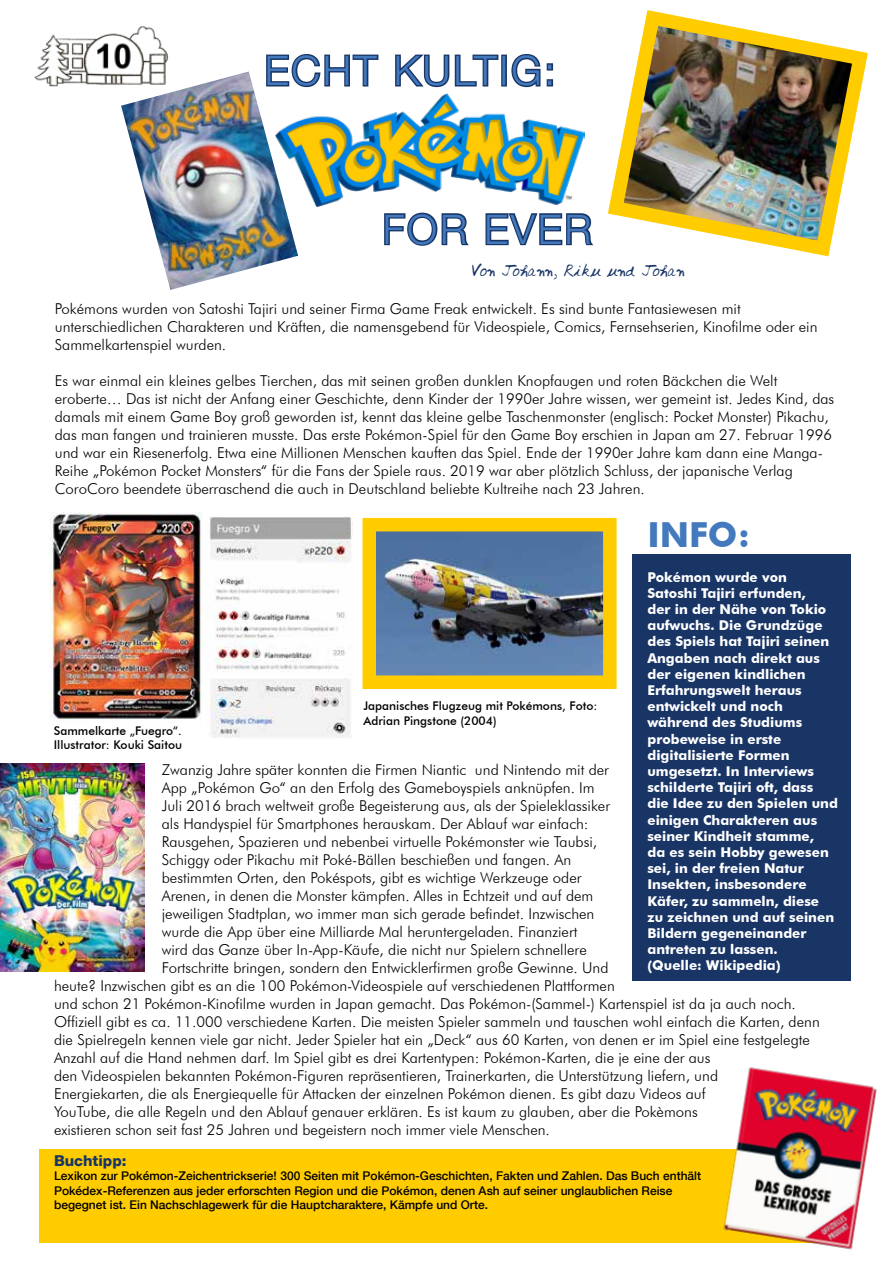
<style>
.page{position:relative;width:893px;height:1263px;background:#fff}
.page>*{position:absolute;margin:0;border:0;box-sizing:border-box;transform-origin:0 0}
.t1{font:300 40.5px "Helvetica Neue LT Com";letter-spacing:.07em;color:#4379bd}
.t2{font:700 34.5px "Futura BT";color:#4379bd}
.t3{font:18.75px "Arrons Hand";color:#193566}
.t4{font:300 15px/18px "Futura BT";color:#000}
.t5{font:800 15px "Helvetica Neue LT Com";color:#193566}
.t6{font:700 13.5px/16.2px "Futura BT";color:#fff}
.t7{font:500 12px/14.4px "Helvetica Neue LT Com";color:#000}
.t8{font:500 12px/14.4px "Futura BT";color:#000}
</style>
<div class="page">
<div style="left:39px;top:1149px;width:790px;height:94px;background:#fc0"></div>
<img style="left:35px;top:26px;width:133px;height:60px">
<img style="left:298px;top:93px;width:287px;height:114px">
<img style="left:121px;top:71px;width:177px;height:219px">
<img style="left:608px;top:10px;width:260px;height:247px">
<img style="left:50px;top:512px;width:152px;height:208px">
<img style="left:206px;top:517px;width:146px;height:221px">
<img style="left:0;top:764px;width:145px;height:207px">
<img style="left:377px;top:533px;width:225px;height:141px">
<div style="left:362px;top:518px;width:255px;height:171px;border:14px solid #fc0"></div>
<img style="left:723px;top:1067px;width:154px;height:183px">
<svg style="left:265px;top:54px;width:114px;height:35px"></svg>
<svg style="left:395px;top:54px;width:104px;height:34px"></svg>
<div style="left:501px;top:55px;width:6px;height:31px;border:3px solid #193566"></div>
<svg style="left:511px;top:54px;width:30px;height:34px"></svg>
<div style="left:547px;top:79px;width:6px;height:7px;border:3px solid #193566"></div>
<div style="left:547px;top:63px;width:6px;height:8px;border:3px solid #193566"></div>
<svg style="left:384px;top:212px;width:85px;height:34px"></svg>
<svg style="left:485px;top:213px;width:108px;height:33px"></svg>
<div style="left:633px;top:554px;width:218px;height:427px;background:#193566"></div>
<h1 class="t1" style="left:265px;top:46px;width:292px">ECHT KULTIG:</h1>
<h1 class="t1" style="left:383px;top:204px;width:210px">FOR EVER</h1>
<p class="t3" style="left:471px;top:253px;width:215px">Von Johann, Riku und Johan</p>
<p class="t4" style="left:55px;top:300px;width:764px">Pokémons wurden von Satoshi Tajiri und seiner Firma Game Freak entwickelt. Es sind bunte Fantasiewesen mit unterschiedlichen Charakteren und Kräften, die namensgebend für Videospiele, Comics, Fernsehserien, Kinofilme oder ein<br>Sammelkartenspiel wurden.</p>
<p class="t4" style="left:55px;top:372px;width:781px">Es war einmal ein kleines gelbes Tierchen, das mit seinen großen dunklen Knopfaugen und roten Bäckchen die Welt eroberte… Das ist nicht der Anfang einer Geschichte, denn Kinder der 1990er Jahre wissen, wer gemeint ist. Jedes Kind, das damals mit einem Game Boy groß geworden ist, kennt das kleine gelbe Taschenmonster (englisch: Pocket Monster) Pikachu, das man fangen und trainieren musste. Das erste Pokémon-Spiel für den Game Boy erschien in Japan am 27. Februar 1996 und war ein Riesenerfolg. Etwa eine Millionen Menschen kauften das Spiel. Ende der 1990er Jahre kam dann eine Manga-Reihe „Pokémon Pocket Monsters“ für die Fans der Spiele raus. 2019 war aber plötzlich Schluss, der japanische Verlag CoroCoro beendete überraschend die auch in Deutschland beliebte Kultreihe nach 23 Jahren.</p>
<h2 class="t2" style="left:647px;top:514px;width:104px">INFO:</h2>
<p class="t6" style="left:647px;top:568px;width:192px">Pokémon wurde von<br>Satoshi Tajiri erfunden,<br>der in der Nähe von Tokio aufwuchs. Die Grundzüge des Spiels hat Tajiri seinen<br>Angaben nach direkt aus der eigenen kindlichen<br>Erfahrungswelt heraus entwickelt und noch während des Studiums probeweise in erste digitalisierte Formen umgesetzt. In Interviews schilderte Tajiri oft, dass die Idee zu den Spielen und einigen Charakteren aus seiner Kindheit stamme,<br>da es sein Hobby gewesen sei, in der freien Natur<br>Insekten, insbesondere<br>Käfer, zu sammeln, diese zu zeichnen und auf seinen<br>Bildern gegeneinander antreten zu lassen.<br>(Quelle: Wikipedia)</p>
<p class="t8" style="left:364px;top:699px;width:235px">Japanisches Flugzeug mit Pokémons, Foto:<br>Adrian Pingstone (2004)</p>
<p class="t8" style="left:54px;top:723px;width:130px">Sammelkarte „Fuegro“.<br>Illustrator: Kouki Saitou</p>
<p class="t4" style="left:162px;top:760px;width:449px">Zwanzig Jahre später konnten die Firmen Niantic und Nintendo mit der</p>
<p class="t4" style="left:162px;top:778px;width:434px">App „Pokémon Go“ an den Erfolg des Gameboyspiels anknüpfen. Im</p>
<p class="t4" style="left:162px;top:796px;width:450px">Juli 2016 brach weltweit große Begeisterung aus, als der Spieleklassiker</p>
<p class="t4" style="left:162px;top:814px;width:428px">als Handyspiel für Smartphones herauskam. Der Ablauf war einfach:</p>
<p class="t4" style="left:162px;top:832px;width:437px">Rausgehen, Spazieren und nebenbei virtuelle Pokémonster wie Taubsi,</p>
<p class="t4" style="left:162px;top:850px;width:411px">Schiggy oder Pikachu mit Poké-Bällen beschießen und fangen. An</p>
<p class="t4" style="left:162px;top:868px;width:421px">bestimmten Orten, den Pokéspots, gibt es wichtige Werkzeuge oder</p>
<p class="t4" style="left:162px;top:886px;width:433px">Arenen, in denen die Monster kämpfen. Alles in Echtzeit und auf dem</p>
<p class="t4" style="left:162px;top:904px;width:434px">jeweiligen Stadtplan, wo immer man sich gerade befindet. Inzwischen</p>
<p class="t4" style="left:162px;top:922px;width:417px">wurde die App über eine Milliarde Mal heruntergeladen. Finanziert</p>
<p class="t4" style="left:162px;top:940px;width:426px">wird das Ganze über In-App-Käufe, die nicht nur Spielern schnellere</p>
<p class="t4" style="left:162px;top:958px;width:448px">Fortschritte bringen, sondern den Entwicklerfirmen große Gewinne. Und</p>
<p class="t4" style="left:54px;top:976px;width:562px">heute? Inzwischen gibt es an die 100 Pokémon-Videospiele auf verschiedenen Plattformen</p>
<p class="t4" style="left:54px;top:994px;width:743px">und schon 21 Pokémon-Kinofilme wurden in Japan gemacht. Das Pokémon-(Sammel-) Kartenspiel ist da ja auch noch.</p>
<p class="t4" style="left:54px;top:1012px;width:767px">Offiziell gibt es ca. 11.000 verschiedene Karten. Die meisten Spieler sammeln und tauschen wohl einfach die Karten, denn</p>
<p class="t4" style="left:54px;top:1030px;width:757px">die Spielregeln kennen viele gar nicht. Jeder Spieler hat ein „Deck“ aus 60 Karten, von denen er im Spiel eine festgelegte</p>
<p class="t4" style="left:54px;top:1048px;width:658px">Anzahl auf die Hand nehmen darf. Im Spiel gibt es drei Kartentypen: Pokémon-Karten, die je eine der aus</p>
<p class="t4" style="left:54px;top:1066px;width:666px">den Videospielen bekannten Pokémon-Figuren repräsentieren, Trainerkarten, die Unterstützung liefern, und</p>
<p class="t4" style="left:54px;top:1084px;width:653px">Energiekarten, die als Energiequelle für Attacken der einzelnen Pokémon dienen. Es gibt dazu Videos auf</p>
<p class="t4" style="left:54px;top:1102px;width:645px">YouTube, die alle Regeln und den Ablauf genauer erklären. Es ist kaum zu glauben, aber die Pokèmons</p>
<p class="t4" style="left:54px;top:1120px;width:497px">existieren schon seit fast 25 Jahren und begeistern noch immer viele Menschen.</p>
<p class="t5" style="left:54px;top:1151px;width:74px">Buchtipp:</p>
<p class="t7" style="left:54px;top:1168px;width:649px">Lexikon zur Pokémon-Zeichentrickserie! 300 Seiten mit Pokémon-Geschichten, Fakten und Zahlen. Das Buch enthält<br>Pokédex-Referenzen aus jeder erforschten Region und die Pokémon, denen Ash auf seiner unglaublichen Reise begegnet ist. Ein Nachschlagewerk für die Hauptcharaktere, Kämpfe und Orte.</p>
</div>
